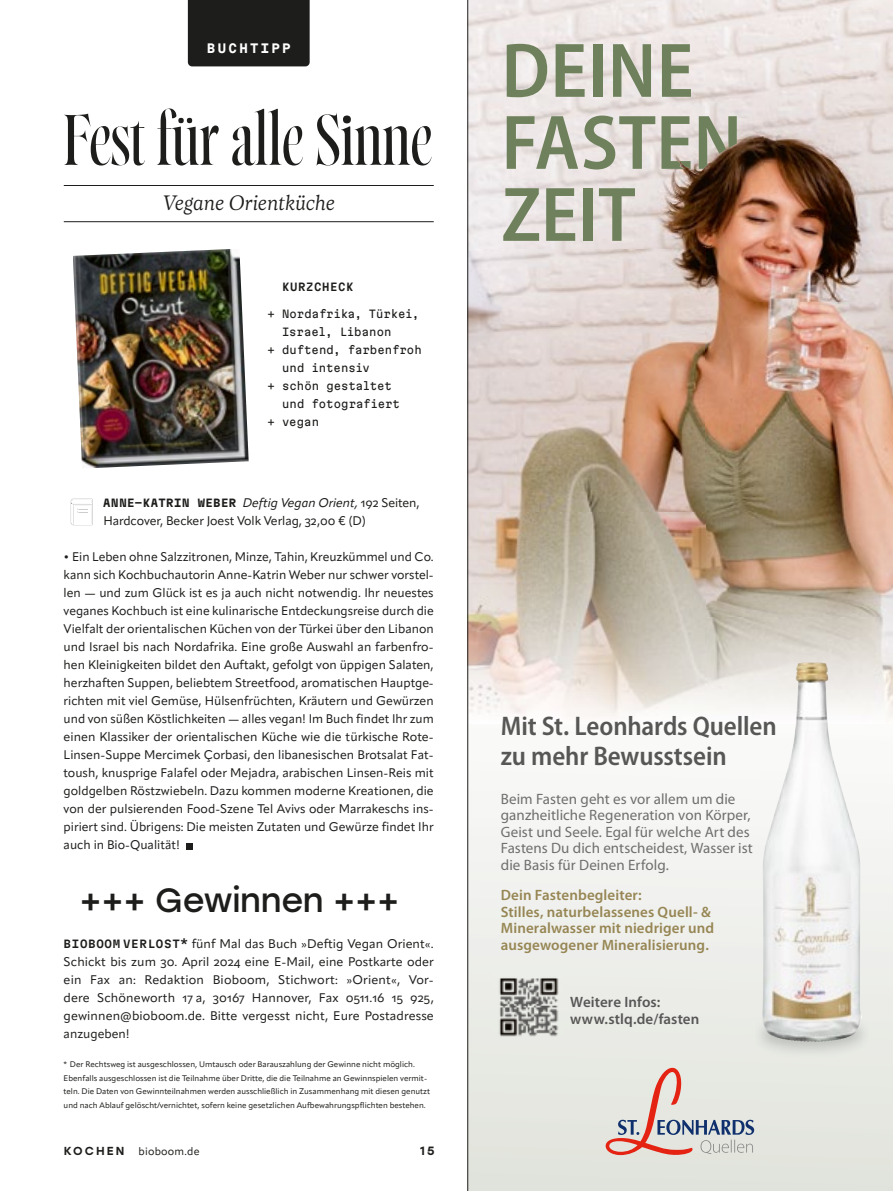
<style>
.page{position:relative;width:893px;height:1191px;background:#fff}
.page>*{position:absolute;margin:0;border:0;box-sizing:border-box;transform-origin:0 0}
.t1{font:600 semi-condensed 78px/72px "Myriad Pro";letter-spacing:.005em;color:#6e815c}
.t2{font:58.5px "Norman";color:#1d1d1b}
.t3{font:33.6px "Stolzl";letter-spacing:-.01em;color:#1d1d1b}
.t4{font:600 semi-condensed 27px/30px "Myriad Pro";letter-spacing:-.005em;color:#575756}
.t5{font:italic 300 21px "Loretta";letter-spacing:-.015em;color:#1d1d1b}
.t6{font:15px/16.5px "Myriad Pro";letter-spacing:.005em;color:#706f6f}
.t7{font:600 15px/16.5px "Myriad Pro";letter-spacing:.005em;color:#978654}
.t8{font:600 15px/16.5px "Myriad Pro";letter-spacing:.01em;color:#575756}
.t9{font:12.3px/18px "Apparat";color:#1d1d1b;text-align:justify}
.t10{font:semi-expanded 12px "Martian Mono";letter-spacing:.2em;color:#fff}
.t11{font:500 12px "Stolzl";color:#1d1d1b}
.t12{font:500 11.7px "Stolzl";color:#1d1d1b}
.t13{font:10.8px "Apparat";letter-spacing:.02em;color:#1d1d1b}
.t14{font:semi-expanded 10.5px "Martian Mono";letter-spacing:.005em;color:#1d1d1b}
.t15{font:semi-expanded 10.5px "Martian Mono";letter-spacing:.06em;color:#1d1d1b}
.t16{font:7.95px/13.5px "Apparat";color:#1d1d1b}
.s1{font-family:"Martian Mono";font-stretch:semi-expanded;font-size:10.5px}
.s2{font-style:italic}
</style>
<div class="page">
<div style="left:188px;top:0;width:122px;height:66px;background:#1d1d1b"></div>
<svg style="left:186px;top:843px;width:6px;height:6px"></svg>
<hr style="left:64px;top:185px;width:370px;height:1px;background:#1d1d1b">
<hr style="left:64px;top:221px;width:370px;height:1px;background:#1d1d1b">
<svg style="left:70px;top:498px;width:23px;height:28px"></svg>
<img style="left:73px;top:249px;width:176px;height:219px">
<svg style="left:468px;top:723px;width:425px;height:468px"></svg>
<img style="left:468px;top:0;width:425px;height:723px">
<img style="left:752px;top:1010px;width:120px;height:48px">
<img style="left:762px;top:662px;width:95px;height:379px">
<img style="left:667px;top:136px;width:151px;height:148px">
<img style="left:493px;top:971px;width:71px;height:70px">
<svg style="left:606px;top:1067px;width:148px;height:88px;background:#d7cac6"></svg>
<hr style="left:467px;top:0;width:1px;height:1191px;background:#1d1d1b">
<p class="t10" style="left:207px;top:40px;width:85px">BUCHTIPP</p>
<h2 class="t2" style="left:62px;top:111px;width:371px">Fest für alle Sinne</h2>
<h3 class="t5" style="left:162px;top:191px;width:174px">Vegane Orientküche</h3>
<p class="t15" style="left:282px;top:279px;width:73px">KURZCHECK</p>
<p class="t14" style="left:268px;top:306px;width:153px">+ Nordafrika, Türkei,</p>
<p class="t14" style="left:282px;top:324px;width:111px">Israel, Libanon</p>
<p class="t14" style="left:268px;top:342px;width:156px">+ duftend, farbenfroh</p>
<p class="t14" style="left:282px;top:360px;width:89px">und intensiv</p>
<p class="t14" style="left:268px;top:378px;width:126px">+ schön gestaltet</p>
<p class="t14" style="left:282px;top:396px;width:119px">und fotografiert</p>
<p class="t14" style="left:268px;top:414px;width:53px">+ vegan</p>
<p class="t9" style="left:103px;top:494px;width:318px"><span class="s1">ANNE-KATRIN WEBER</span> <span class="s2">Deftig Vegan Orient,</span> 192 Seiten,<br>Hardcover, Becker Joest Volk Verlag, 32,00 € (D)</p>
<p class="t9" style="left:64px;top:548px;width:372px">• Ein Leben ohne Salzzitronen, Minze, Tahin, Kreuzkümmel und Co. kann sich Kochbuchautorin Anne-Katrin Weber nur schwer vorstel&shy;len — und zum Glück ist es ja auch nicht notwendig. Ihr neuestes veganes Kochbuch ist eine kulinarische Entdeckungsreise durch die Vielfalt der orientalischen Küchen von der Türkei über den Libanon und Israel bis nach Nordafrika. Eine große Auswahl an farbenfro&shy;hen Kleinigkeiten bildet den Auftakt, gefolgt von üppigen Salaten, herzhaften Suppen, beliebtem Streetfood, aromatischen Hauptge&shy;richten mit viel Gemüse, Hülsenfrüchten, Kräutern und Gewürzen und von süßen Köstlichkeiten — alles vegan! Im Buch findet Ihr zum einen Klassiker der orientalischen Küche wie die türkische Rote-Linsen-Suppe Mercimek Çorbasi, den libanesischen Brotsalat Fat&shy;toush, knusprige Falafel oder Mejadra, arabischen Linsen-Reis mit goldgelben Röstzwiebeln. Dazu kommen moderne Kreationen, die von der pulsierenden Food-Szene Tel Avivs oder Marrakeschs ins&shy;piriert sind. Übrigens: Die meisten Zutaten und Gewürze findet Ihr auch in Bio-Qualität!</p>
<h3 class="t3" style="left:79px;top:876px;width:321px">+++ Gewinnen +++</h3>
<p class="t9" style="left:64px;top:935px;width:372px"><span class="s1">BIOBOOM VERLOST</span><sup>*</sup> fünf Mal das Buch »Deftig Vegan Orient«.<br>Schickt bis zum 30. April 2024 eine E-Mail, eine Postkarte oder ein Fax an: Redaktion Bioboom, Stichwort: »Orient«, Vor&shy;dere Schöneworth 17 a, 30167 Hannover, Fax 0511.16 15 925, gewinnen@bioboom.de. Bitte vergesst nicht, Eure Postadresse anzugeben!</p>
<p class="t16" style="left:64px;top:1057px;width:368px">* Der Rechtsweg ist ausgeschlossen, Umtausch oder Barauszahlung der Gewinne nicht möglich.<br>Ebenfalls ausgeschlossen ist die Teilnahme über Dritte, die die Teilnahme an Gewinnspielen vermit&shy;teln. Die Daten von Gewinnteilnahmen werden ausschließlich in Zusammenhang mit diesen genutzt und nach Ablauf gelöscht/vernichtet, sofern keine gesetzlichen Aufbewahrungspflichten bestehen.</p>
<p class="t12" style="left:64px;top:1142px;width:21px">KOCHEN</p>
<p class="t13" style="left:139px;top:1145px;width:62px">bioboom.de</p>
<p class="t11" style="left:420px;top:1142px;width:16px">15</p>
<h1 class="t1" style="left:501px;top:33px;width:242px">DEINE<br>FASTEN<br>ZEIT</h1>
<h3 class="t4" style="left:501px;top:710px;width:277px">Mit St. Leonhards Quellen zu mehr Bewusstsein</h3>
<p class="t6" style="left:501px;top:790px;width:253px">Beim Fasten geht es vor allem um die ganzheitliche Regeneration von Körper, Geist und Seele. Egal für welche Art des Fastens Du dich entscheidest, Wasser ist die Basis für Deinen Erfolg.</p>
<p class="t7" style="left:501px;top:886px;width:215px">Dein Fastenbegleiter:<br>Stilles, naturbelassenes Quell- &amp;<br>Mineralwasser mit niedriger und ausgewogener Mineralisierung.</p>
<p class="t8" style="left:570px;top:993px;width:131px">Weitere Infos: www.stlq.de/fasten</p>
</div>
